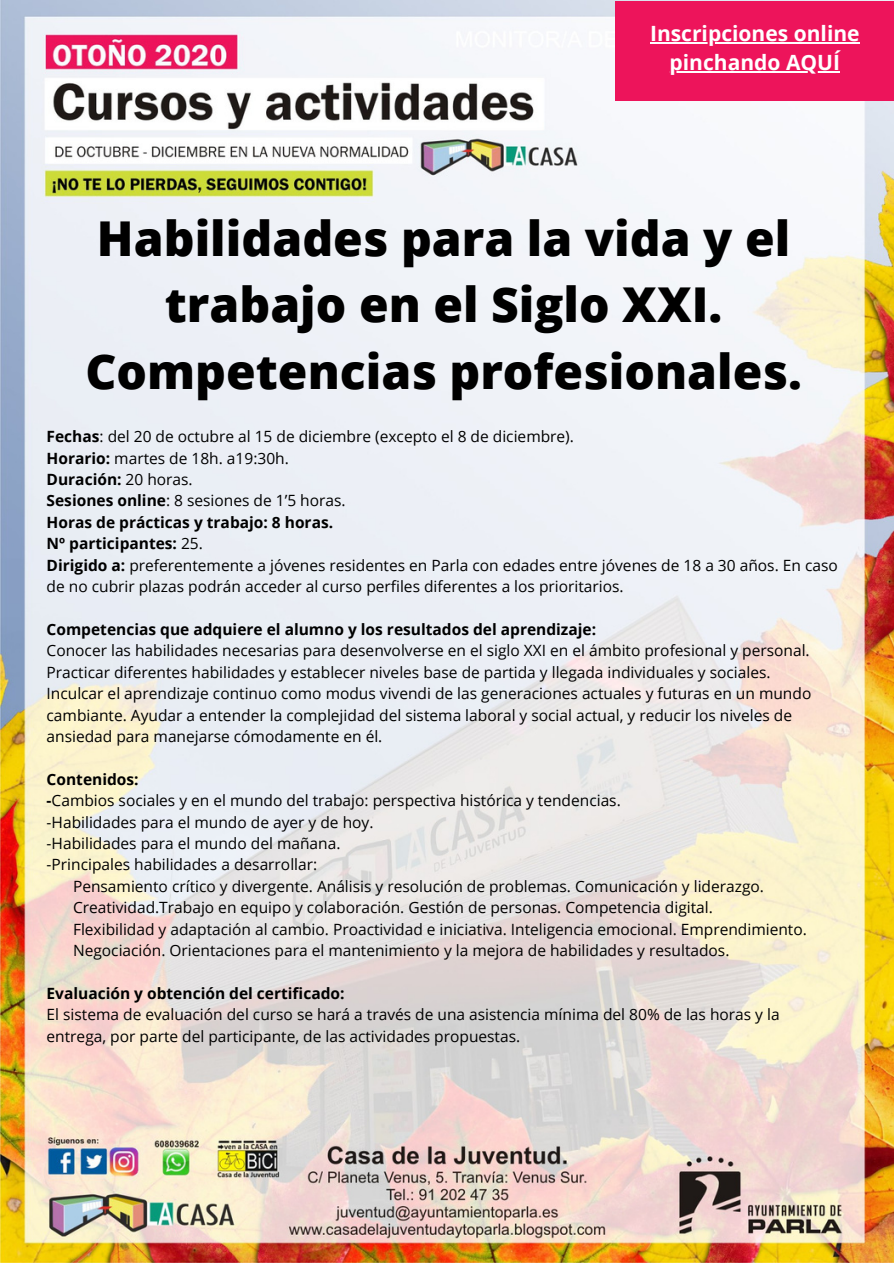
<style>
.page{position:relative;width:894px;height:1264px;background:#fff}
.page>*{position:absolute;margin:0;border:0;box-sizing:border-box;transform-origin:0 0}
.t1{font:800 48px/66.4px "Open Sans";color:#000;text-align:center}
.t2{font:700 21px/29.2px "Open Sans";color:#fff;text-align:center}
.t3{font:15.45px/21.5px "Open Sans";color:#000}
.t4{font:700 15.45px "Open Sans";color:#000}
.s1{font-weight:700}
</style>
<div class="page">
<img style="left:0;top:0;width:893px;height:1262px">
<div style="left:615px;top:1px;width:278px;height:100px;background:#ed145b"></div>
<hr style="left:650px;top:42px;width:209px;height:1px;background:#fff">
<hr style="left:669px;top:72px;width:170px;height:1px;background:#fff">
<h2 class="t2" style="left:650px;top:18px;width:211px">Inscripciones online pinchando AQUÍ</h2>
<h1 class="t1" style="left:85px;top:204px;width:718px">Habilidades para la vida y el trabajo en el Siglo XXI.<br>Competencias profesionales.</h1>
<p class="t3" style="left:47px;top:425px;width:792px"><span class="s1">Fechas</span>: del 20 de octubre al 15 de diciembre (excepto el 8 de diciembre).<br><span class="s1">Horario:</span> martes de 18h. a19:30h.<br><span class="s1">Duración:</span> 20 horas.<br><span class="s1">Sesiones online</span>: 8 sesiones de 1’5 horas.<br><span class="s1">Horas de prácticas y trabajo: 8 horas.<br>Nº participantes:</span> 25.<br><span class="s1">Dirigido a:</span> preferentemente a jóvenes residentes en Parla con edades entre jóvenes de 18 a 30 años. En caso de no cubrir plazas podrán acceder al curso perfiles diferentes a los prioritarios.</p>
<p class="t4" style="left:47px;top:618px;width:551px">Competencias que adquiere el alumno y los resultados del aprendizaje:</p>
<p class="t3" style="left:47px;top:639px;width:766px">Conocer las habilidades necesarias para desenvolverse en el siglo XXI en el ámbito profesional y personal.<br>Practicar diferentes habilidades y establecer niveles base de partida y llegada individuales y sociales.<br>Inculcar el aprendizaje continuo como modus vivendi de las generaciones actuales y futuras en un mundo cambiante. Ayudar a entender la complejidad del sistema laboral y social actual, y reducir los niveles de ansiedad para manejarse cómodamente en él.</p>
<p class="t3" style="left:47px;top:768px;width:575px"><span class="s1">Contenidos:<br>-</span>Cambios sociales y en el mundo del trabajo: perspectiva histórica y tendencias. -Habilidades para el mundo de ayer y de hoy.<br>-Habilidades para el mundo del mañana.<br>-Principales habilidades a desarrollar:</p>
<p class="t3" style="left:73px;top:875px;width:735px">Pensamiento crítico y divergente. Análisis y resolución de problemas. Comunicación y liderazgo.<br>Creatividad.Trabajo en equipo y colaboración. Gestión de personas. Competencia digital.<br>Flexibilidad y adaptación al cambio. Proactividad e iniciativa. Inteligencia emocional. Emprendimiento.<br>Negociación. Orientaciones para el mantenimiento y la mejora de habilidades y resultados.</p>
<p class="t4" style="left:47px;top:982px;width:299px">Evaluación y obtención del certificado:</p>
<p class="t3" style="left:47px;top:1003px;width:734px">El sistema de evaluación del curso se hará a través de una asistencia mínima del 80% de las horas y la entrega, por parte del participante, de las actividades propuestas.</p>
</div>
